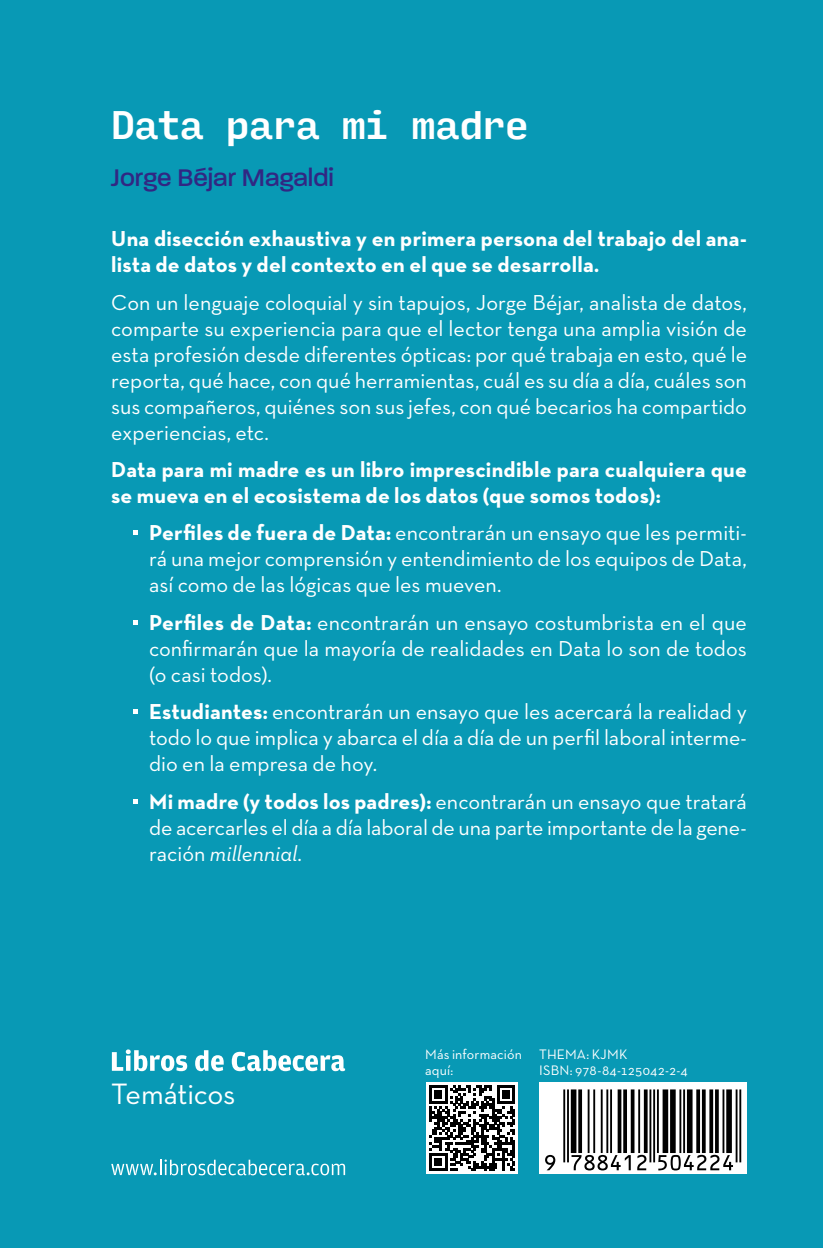
<style>
.page{position:relative;width:823px;height:1248px;background:#fff}
.page>*{position:absolute;margin:0;border:0;box-sizing:border-box;transform-origin:0 0}
.t1{font:500 38px "Input Mono";letter-spacing:-.025em;color:#fff}
.t2{font:30px "Neutra Text TF";letter-spacing:-.005em;color:#fff}
.t3{font:500 26px "Paralucent";letter-spacing:.005em;color:#312783}
.t4{font:22px/26px "Neutra Text TF";color:#fff;text-align:justify}
.t5{font:700 22px/26px "Neutra Text TF";letter-spacing:.005em;color:#fff}
.t6{font:14px/16px "Neutra Text TF";letter-spacing:.01em;color:#fff}
.s1{font-weight:700}
.s2{font-style:italic}
</style>
<div class="page">
<div style="left:0;top:0;width:822px;height:1247px;background:#0899b5"></div>
<div style="left:539px;top:1082px;width:207px;height:92px;background:#fff"></div>
<svg style="left:111px;top:1159px;width:234px;height:16px"></svg>
<svg style="left:112px;top:1049px;width:233px;height:22px"></svg>
<div style="left:426px;top:1082px;width:92px;height:92px;background:#fff"></div>
<svg style="left:429px;top:1085px;width:86px;height:86px"></svg>
<svg style="left:545px;top:1089px;width:195px;height:81px"></svg>
<svg style="left:133px;top:530px;width:5px;height:5px"></svg>
<svg style="left:133px;top:620px;width:5px;height:4px"></svg>
<svg style="left:133px;top:709px;width:5px;height:5px"></svg>
<svg style="left:133px;top:799px;width:5px;height:4px"></svg>
<p class="t1" style="left:111px;top:91px;width:419px">Data para mi madre</p>
<p class="t3" style="left:111px;top:162px;width:224px">Jorge Béjar Magaldi</p>
<p class="t5" style="left:111px;top:225px;width:636px">Una disección exhaustiva y en primera persona del trabajo del ana&shy;lista de datos y del contexto en el que se desarrolla.</p>
<p class="t4" style="left:111px;top:289px;width:637px">Con un lenguaje coloquial y sin tapujos, Jorge Béjar, analista de datos, comparte su experiencia para que el lector tenga una amplia visión de esta profesión desde diferentes ópticas: por qué trabaja en esto, qué le reporta, qué hace, con qué herramientas, cuál es su día a día, cuáles son sus compañeros, quiénes son sus jefes, con qué becarios ha compartido experiencias, etc.</p>
<p class="t5" style="left:111px;top:456px;width:636px">Data para mi madre es un libro imprescindible para cualquiera que se mueva en el ecosistema de los datos (que somos todos):</p>
<p class="t4" style="left:149px;top:519px;width:599px"><span class="s1">Perfiles de fuera de Data:</span> encontrarán un ensayo que les permiti&shy;rá una mejor comprensión y entendimiento de los equipos de Data, así como de las lógicas que les mueven.</p>
<p class="t4" style="left:149px;top:609px;width:599px"><span class="s1">Perfiles de Data:</span> encontrarán un ensayo costumbrista en el que confirmarán que la mayoría de realidades en Data lo son de todos (o casi todos).</p>
<p class="t4" style="left:149px;top:698px;width:599px"><span class="s1">Estudiantes:</span> encontrarán un ensayo que les acercará la realidad y todo lo que implica y abarca el día a día de un perfil laboral interme&shy;dio en la empresa de hoy.</p>
<p class="t4" style="left:149px;top:787px;width:599px"><span class="s1">Mi madre (y todos los padres):</span> encontrarán un ensayo que tratará de acercarles el día a día laboral de una parte importante de la gene&shy;ración <span class="s2">millennial</span>.</p>
<p class="t2" style="left:111px;top:1075px;width:126px">Temáticos</p>
<p class="t6" style="left:425px;top:1045px;width:98px">Más información aquí:</p>
<p class="t6" style="left:539px;top:1045px;width:150px">THEMA: KJMK<br>ISBN: 978-84-125042-2-4</p>
</div>
